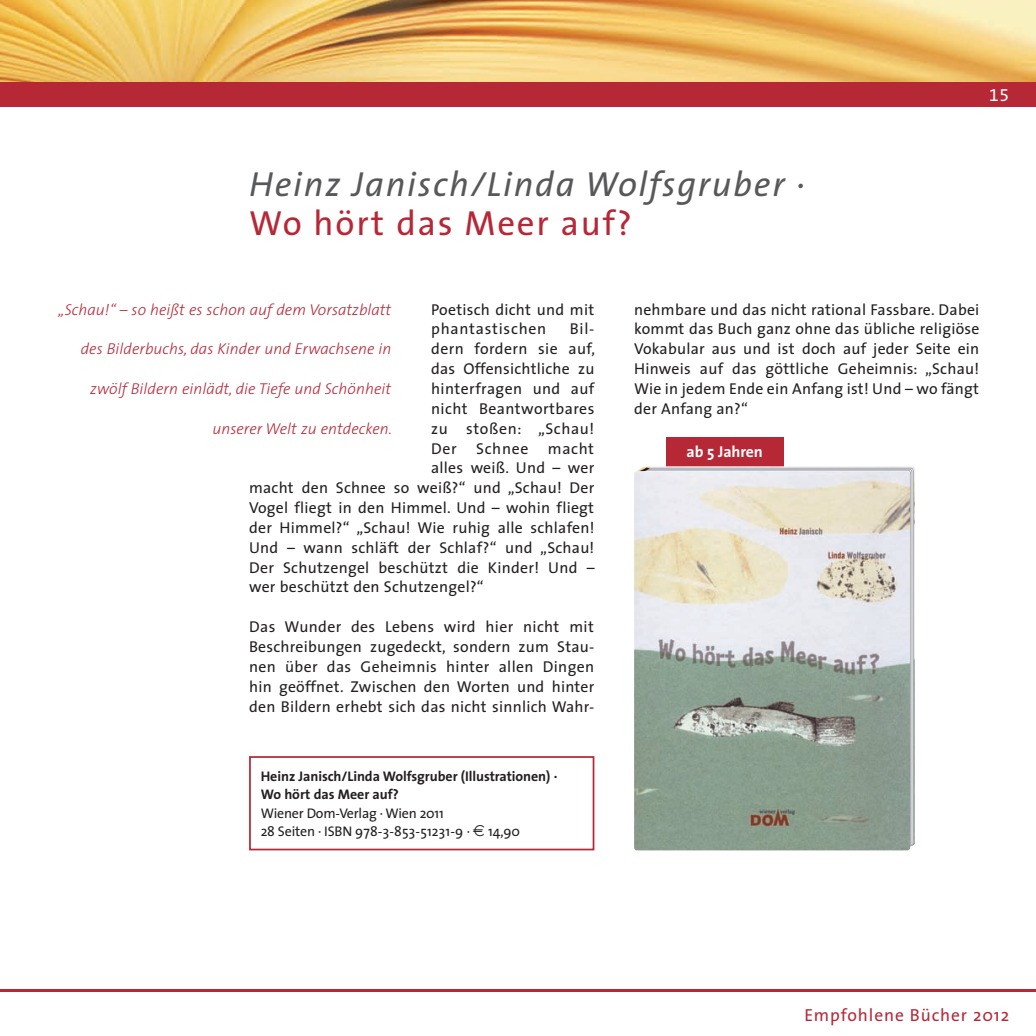
<style>
.page{position:relative;width:1036px;height:1036px;background:#fff}
.page>*{position:absolute;margin:0;border:0;box-sizing:border-box;transform-origin:0 0}
.t1{font:italic 35px "The Sans";letter-spacing:.05em;color:#57585a}
.t2{font:35px "The Sans";letter-spacing:.05em;color:#b72837}
.t3{font:17.5px "The Sans";letter-spacing:.05em;color:#b72837}
.t4{font:17.5px "The Sans Expert";color:#fff}
.t5{font:15.75px/19.8px "The Sans";letter-spacing:.015em;color:#231f20;text-align:justify}
.t6{font:italic 300 15.75px "The Sans";letter-spacing:.005em;color:#b72837}
.t7{font:15.75px "The Sans";letter-spacing:.04em;color:#231f20}
.t8{font:700 15.75px "The Sans";letter-spacing:-.005em;color:#fff}
.t9{font:700 14px/18.4px "The Sans";letter-spacing:-.005em;color:#231f20}
.t10{font:14px/18.4px "The Sans";letter-spacing:-.015em;color:#231f20}
</style>
<div class="page">
<div style="left:249px;top:756px;width:345px;height:94px;border:2px solid #b72837"></div>
<div style="left:666px;top:437px;width:117px;height:29px;background:#b72837"></div>
<svg style="left:637px;top:466px;width:13px;height:5px"></svg>
<img style="left:634px;top:471px;width:276px;height:379px">
<img style="left:0;top:0;width:1036px;height:82px">
<div style="left:0;top:82px;width:1036px;height:25px;background:#b72837"></div>
<hr style="left:0;top:989px;width:1036px;height:3px;background:#b72837">
<p class="t4" style="left:989px;top:81px;width:22px">15</p>
<h1 class="t1" style="left:249px;top:155px;width:557px">Heinz Janisch/Linda Wolfsgruber ·</h1>
<h1 class="t2" style="left:249px;top:194px;width:384px">Wo hört das Meer auf?</h1>
<p class="t6" style="left:58px;top:296px;width:334px">„Schau!“ – so heißt es schon auf dem Vorsatzblatt</p>
<p class="t6" style="left:81px;top:336px;width:312px">des Bilderbuchs, das Kinder und Erwachsene in</p>
<p class="t6" style="left:90px;top:376px;width:303px">zwölf Bildern einlädt, die Tiefe und Schönheit</p>
<p class="t6" style="left:212px;top:415px;width:181px">unserer Welt zu entdecken.</p>
<p class="t5" style="left:431px;top:299px;width:164px">Poetisch dicht und mit phantastischen</p>
<p class="t5" style="left:570px;top:319px;width:26px">Bil-</p>
<p class="t5" style="left:431px;top:339px;width:166px">dern fordern sie auf,</p>
<p class="t5" style="left:431px;top:358px;width:165px">das Offensichtliche zu</p>
<p class="t5" style="left:431px;top:378px;width:165px">hinter fragen und auf</p>
<p class="t5" style="left:431px;top:398px;width:165px">nicht Beantwortbares</p>
<p class="t7" style="left:431px;top:415px;width:165px">zu stoßen: „Schau!</p>
<p class="t7" style="left:431px;top:435px;width:164px">Der Schnee macht</p>
<p class="t5" style="left:431px;top:458px;width:165px">alles weiß. Und – wer</p>
<p class="t5" style="left:249px;top:477px;width:347px">macht den Schnee so weiß?“ und „Schau! Der</p>
<p class="t5" style="left:249px;top:497px;width:346px">Vogel fliegt in den Himmel. Und – wohin fliegt</p>
<p class="t5" style="left:249px;top:517px;width:347px">der Himmel?“ „Schau! Wie ruhig alle schlafen!</p>
<p class="t5" style="left:249px;top:537px;width:347px">Und – wann schläft der Schlaf?“ und „Schau!</p>
<p class="t5" style="left:249px;top:557px;width:347px">Der Schutzengel beschützt die Kinder! Und –</p>
<p class="t5" style="left:249px;top:577px;width:236px">wer beschützt den Schutzengel?“</p>
<p class="t5" style="left:249px;top:616px;width:347px">Das Wunder des Lebens wird hier nicht mit Beschreibungen zugedeckt, sondern zum Stau&shy;nen über das Geheimnis hinter allen Dingen hin geöffnet. Zwischen den Worten und hinter den Bildern erhebt sich das nicht sinnlich Wahr-</p>
<p class="t9" style="left:261px;top:766px;width:298px">Heinz Janisch/Linda Wolfsgruber (Illustrationen) ·<br>Wo hört das Meer auf?</p>
<p class="t10" style="left:261px;top:803px;width:211px">Wiener Dom-Verlag · Wien 2011<br>28 Seiten · ISBN 978-3-853-51231-9 ·</p>
<p class="t10" style="left:488px;top:821px;width:33px">14,90</p>
<p class="t5" style="left:634px;top:299px;width:347px">nehmbare und das nicht rational Fassbare. Dabei kommt das Buch ganz ohne das übliche religiöse Vokabular aus und ist doch auf jeder Seite ein Hinweis auf das göttliche Geheimnis: „Schau!<br>Wie in jedem Ende ein Anfang ist! Und – wo fängt der Anfang an?“</p>
<p class="t8" style="left:687px;top:439px;width:78px">ab 5 Jahren</p>
<p class="t3" style="left:804px;top:1000px;width:206px">Empfohlene Bücher 2012</p>
</div>
